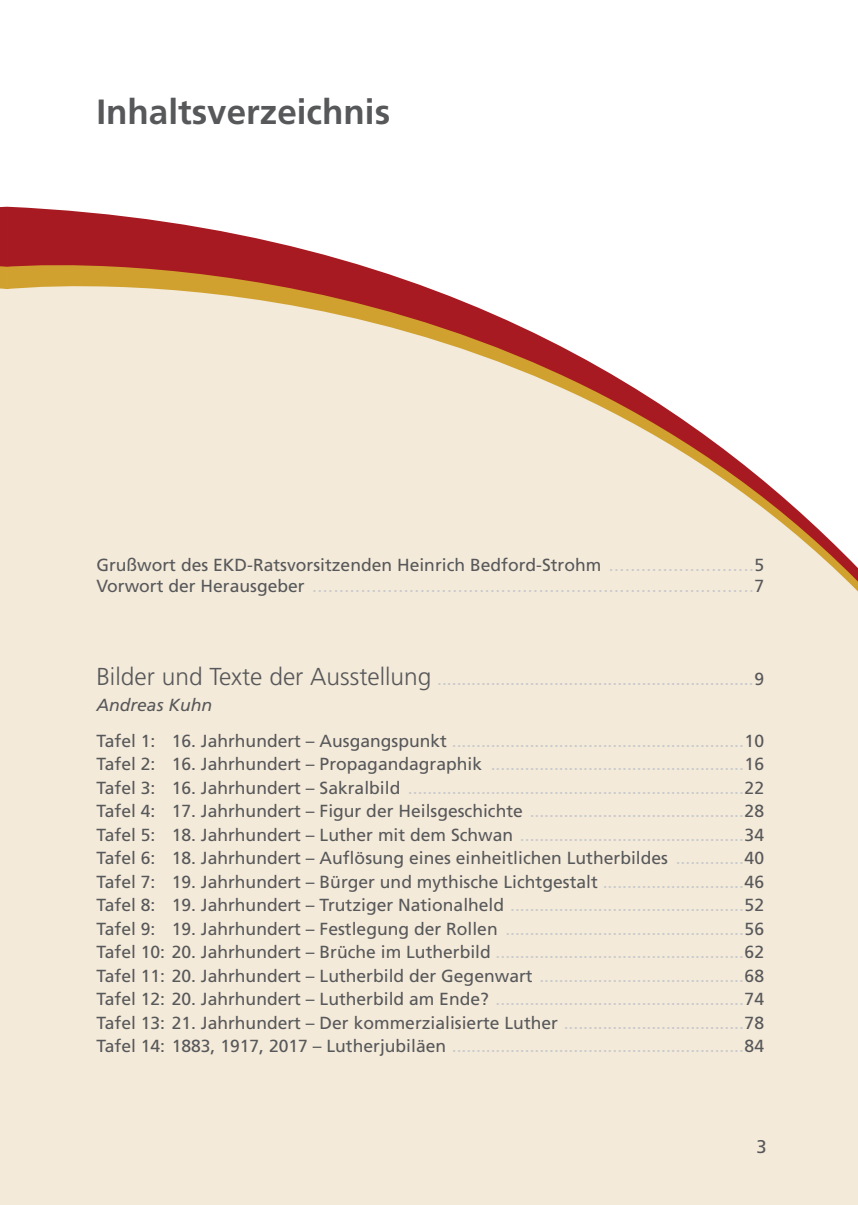
<style>
.page{position:relative;width:858px;height:1205px;background:#fff}
.page>*{position:absolute;margin:0;border:0;box-sizing:border-box;transform-origin:0 0}
.t1{font:700 35px "Frutiger";color:#57585a}
.t2{font:18.38px "Frutiger";color:#57585a}
.t3{font:17.5px/23.4px "Frutiger";color:#c9cacc}
.s1{color:#57585a}
.s2{font-weight:300;font-size:24.5px;color:#57585a}
.s3{font-style:italic;color:#57585a}
</style>
<div class="page">
<div style="left:8px;top:610px;width:849px;height:595px;background:#f4eada"></div>
<div style="left:8px;top:599px;width:849px;height:11px;background:#f4eada"></div>
<svg style="left:8px;top:207px;width:849px;height:392px;fill:#f4eada"></svg>
<svg style="left:0;top:207px;width:8px;height:998px;background:#eedbcb"></svg>
<h1 class="t1" style="left:96px;top:91px;width:295px">Inhaltsverzeichnis</h1>
<p class="t3" style="left:96px;top:554px;width:669px;line-height:21px"><span class="s1">Grußwort des EKD-Ratsvorsitzenden Heinrich Bedford-Strohm</span> ...........................<span class="s1">5<br>Vorwort der Herausgeber</span> ..................................................................................<span class="s1">7</span></p>
<p class="t3" style="left:96px;top:665px;width:669px;line-height:25.9px"><span class="s2">Bilder und Texte der Ausstellung</span> .................................................................<span class="s1">9<br></span><span class="s3">Andreas Kuhn</span></p>
<p class="t3" style="left:96px;top:728px;width:669px;text-align:justify"><span class="s1">Tafel 1: 16. Jahrhundert – Ausgangspunkt</span> ............................................................<span class="s1">10<br>Tafel 2: 16. Jahrhundert – Propagandagraphik</span> ....................................................<span class="s1">16<br>Tafel 3: 16. Jahrhundert – Sakralbild</span> .....................................................................<span class="s1">22<br>Tafel 4: 17. Jahrhundert – Figur der Heilsgeschichte</span> ............................................<span class="s1">28<br>Tafel 5: 18. Jahrhundert – Luther mit dem Schwan</span> ..............................................<span class="s1">34<br>Tafel 6: 18. Jahrhundert – Auflösung eines einheitlichen Lutherbildes</span> ..............<span class="s1">40<br>Tafel 7: 19. Jahrhundert – Bürger und mythische Lichtgestalt</span> .............................<span class="s1">46<br>Tafel 8: 19. Jahrhundert – Trutziger Nationalheld</span> ................................................<span class="s1">52<br>Tafel 9: 19. Jahrhundert – Festlegung der Rollen</span> .................................................<span class="s1">56<br>Tafel 10: 20. Jahrhundert – Brüche im Lutherbild</span> ...................................................<span class="s1">62<br>Tafel 11: 20. Jahrhundert – Lutherbild der Gegenwart</span> ..........................................<span class="s1">68<br>Tafel 12: 20. Jahrhundert – Lutherbild am Ende?</span> ...................................................<span class="s1">74<br>Tafel 13: 21. Jahrhundert – Der kommerzialisierte Luther</span> .....................................<span class="s1">78<br>Tafel 14: 1883, 1917, 2017 – Lutherjubiläen</span> ............................................................<span class="s1">84</span></p>
<p class="t2" style="left:756px;top:1136px;width:12px">3</p>
</div>
